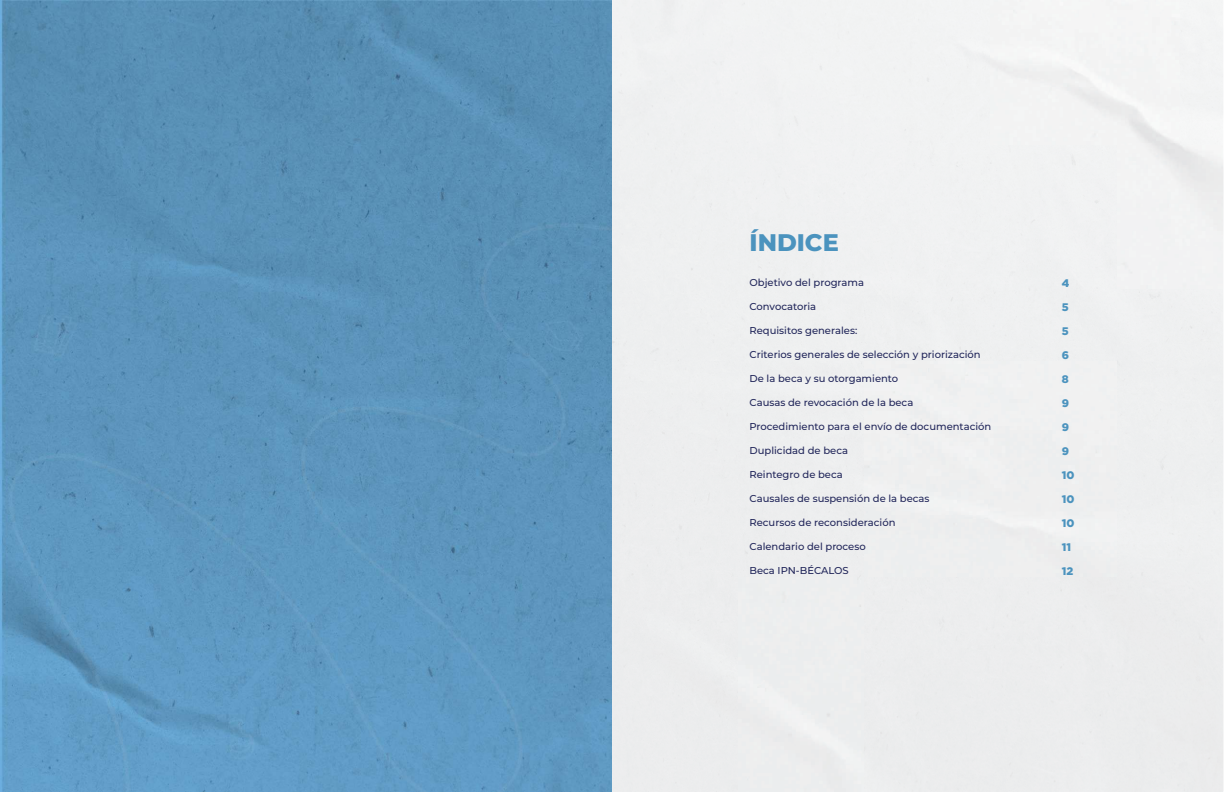
<style>
.page{position:relative;width:1224px;height:792px;background:#fff}
.page>*{position:absolute;margin:0;border:0;box-sizing:border-box;transform-origin:0 0}
.t1{font:800 24px "Montserrat";color:#4b93be}
.t2{font:900 11px/24px "Gotham";color:#4b93be}
.t3{font:500 10px "Montserrat";color:#21265a}
</style>
<div class="page">
<img style="left:0;top:0;width:1224px;height:792px">
<div style="left:612px;top:0;width:611px;height:791px;background:#eeeff0"></div>
<svg style="left:68px;top:679px;width:17px;height:17px"></svg>
<svg style="left:149px;top:679px;width:18px;height:17px"></svg>
<div style="left:230px;top:679px;width:17px;height:17px;background:#5f99c3;border-radius:50%"></div>
<div style="left:310px;top:679px;width:17px;height:17px;background:#5f9ac3;border-radius:50%"></div>
<h1 class="t1" style="left:750px;top:225px;width:91px">ÍNDICE</h1>
<p class="t3" style="left:750px;top:275px;width:116px">Objetivo del programa</p>
<p class="t3" style="left:750px;top:299px;width:68px">Convocatoria</p>
<p class="t3" style="left:750px;top:323px;width:109px">Requisitos generales:</p>
<p class="t3" style="left:750px;top:347px;width:233px">Criterios generales de selección y priorización</p>
<p class="t3" style="left:750px;top:371px;width:150px">De la beca y su otorgamiento</p>
<p class="t3" style="left:750px;top:395px;width:165px">Causas de revocación de la beca</p>
<p class="t3" style="left:750px;top:419px;width:243px">Procedimiento para el envío de documentación</p>
<p class="t3" style="left:750px;top:443px;width:100px">Duplicidad de beca</p>
<p class="t3" style="left:750px;top:467px;width:95px">Reintegro de beca</p>
<p class="t3" style="left:750px;top:491px;width:182px">Causales de suspensión de la becas</p>
<p class="t3" style="left:750px;top:515px;width:147px">Recursos de reconsideración</p>
<p class="t3" style="left:750px;top:539px;width:118px">Calendario del proceso</p>
<p class="t3" style="left:750px;top:563px;width:101px">Beca IPN-BÉCALOS</p>
<p class="t2" style="left:1062px;top:271px;width:14px">4<br>5<br>5<br>6<br>8<br>9<br>9<br>9<br>10<br>10<br>10<br>11<br>12</p>
</div>
